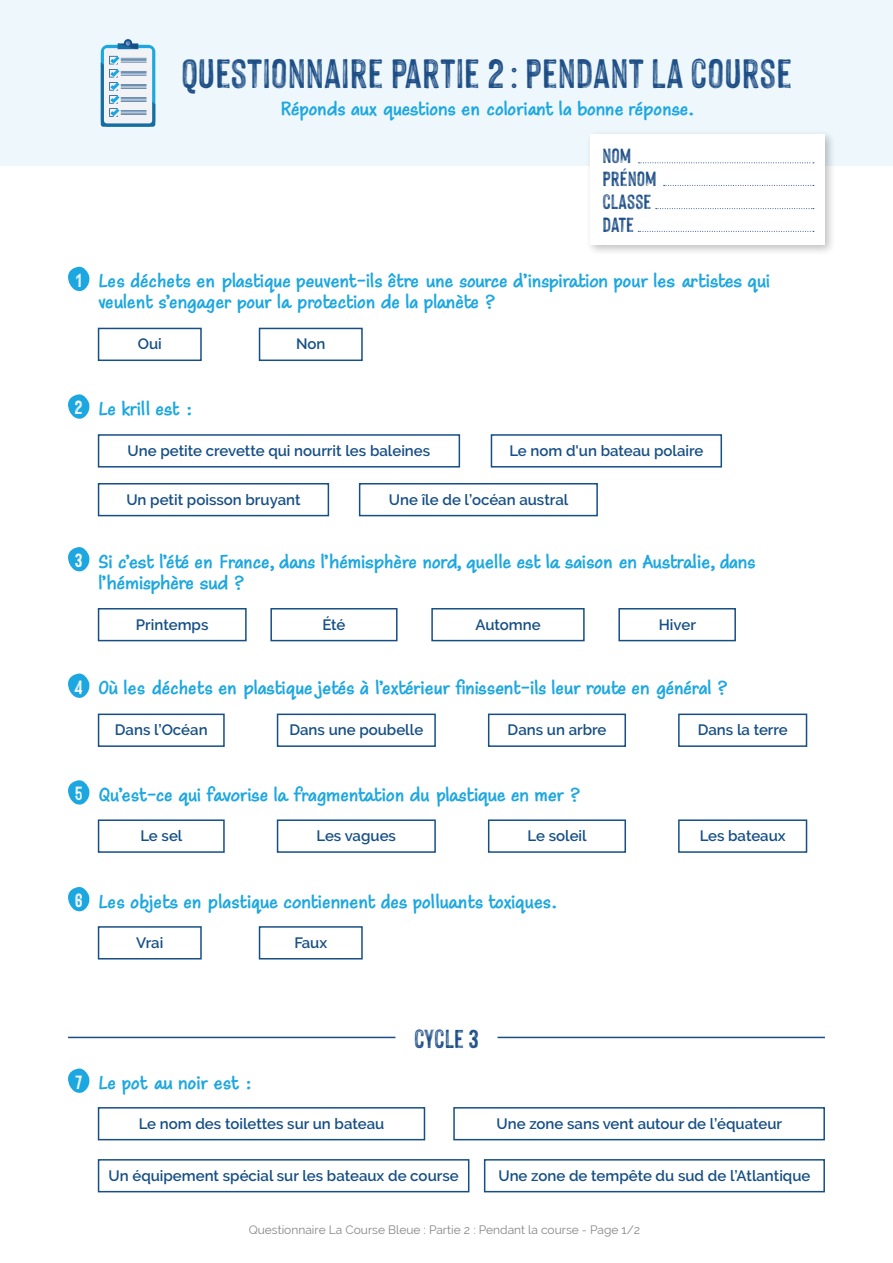
<style>
.page{position:relative;width:893px;height:1263px;background:#fff}
.page>*{position:absolute;margin:0;border:0;box-sizing:border-box;transform-origin:0 0}
.t1{font:45px "Hackney Vector";color:#1d4e86}
.t2{font:28.5px "Hackney Vector";letter-spacing:-.005em;color:#1d4e86}
.t3{font:700 27px/21px "Maku";color:#1da7e0}
.t4{font:22.5px/23px "Hackney Vector";color:#1d4e86}
.t5{font:21px "Hackney Vector";color:#fff}
.t6{font:600 15px "Raleway";color:#164f85}
.t7{font:12px "Raleway";color:#878787}
.s1{font-family:"Hackney Vector";font-weight:400;font-size:21px;color:#fff}
</style>
<div class="page">
<div style="left:0;top:0;width:893px;height:166px;background:#edf7fc"></div>
<svg style="left:101px;top:39px;width:54px;height:88px"></svg>
<div style="left:585px;top:129px;width:251px;height:127px;background:#000;opacity:.25"></div>
<div style="left:591px;top:134px;width:234px;height:111px;background:#fff"></div>
<svg style="left:639px;top:162px;width:175px;height:1px"></svg>
<svg style="left:656px;top:208px;width:158px;height:1px"></svg>
<svg style="left:664px;top:185px;width:150px;height:1px"></svg>
<svg style="left:638px;top:231px;width:176px;height:1px"></svg>
<div style="left:98px;top:328px;width:104px;height:33px;border:2px solid #164f85"></div>
<div style="left:259px;top:328px;width:104px;height:33px;border:2px solid #164f85"></div>
<svg style="left:68px;top:266px;width:22px;height:25px"></svg>
<svg style="left:68px;top:780px;width:22px;height:25px"></svg>
<svg style="left:68px;top:887px;width:22px;height:25px"></svg>
<svg style="left:68px;top:394px;width:22px;height:25px"></svg>
<svg style="left:68px;top:547px;width:22px;height:25px"></svg>
<svg style="left:68px;top:673px;width:22px;height:25px"></svg>
<div style="left:98px;top:434px;width:362px;height:33px;border:2px solid #164f85"></div>
<div style="left:491px;top:434px;width:231px;height:33px;border:2px solid #164f85"></div>
<div style="left:359px;top:483px;width:239px;height:33px;border:2px solid #164f85"></div>
<div style="left:98px;top:483px;width:231px;height:33px;border:2px solid #164f85"></div>
<div style="left:98px;top:608px;width:149px;height:33px;border:2px solid #164f85"></div>
<div style="left:270px;top:608px;width:128px;height:33px;border:2px solid #164f85"></div>
<div style="left:431px;top:608px;width:154px;height:33px;border:2px solid #164f85"></div>
<div style="left:618px;top:608px;width:118px;height:33px;border:2px solid #164f85"></div>
<div style="left:98px;top:713px;width:127px;height:34px;border:2px solid #164f85"></div>
<div style="left:277px;top:713px;width:159px;height:34px;border:2px solid #164f85"></div>
<div style="left:488px;top:713px;width:138px;height:34px;border:2px solid #164f85"></div>
<div style="left:678px;top:713px;width:129px;height:34px;border:2px solid #164f85"></div>
<div style="left:98px;top:819px;width:127px;height:34px;border:2px solid #164f85"></div>
<div style="left:277px;top:819px;width:159px;height:34px;border:2px solid #164f85"></div>
<div style="left:488px;top:819px;width:138px;height:34px;border:2px solid #164f85"></div>
<div style="left:678px;top:819px;width:129px;height:34px;border:2px solid #164f85"></div>
<div style="left:98px;top:926px;width:104px;height:33px;border:2px solid #164f85"></div>
<div style="left:259px;top:926px;width:104px;height:33px;border:2px solid #164f85"></div>
<div style="left:98px;top:1107px;width:327px;height:33px;border:2px solid #164f85"></div>
<div style="left:98px;top:1159px;width:371px;height:33px;border:2px solid #164f85"></div>
<div style="left:453px;top:1107px;width:372px;height:33px;border:2px solid #164f85"></div>
<div style="left:484px;top:1159px;width:341px;height:33px;border:2px solid #164f85"></div>
<svg style="left:68px;top:1068px;width:22px;height:25px"></svg>
<hr style="left:68px;top:1037px;width:327px;height:1px;background:#1d4e86">
<hr style="left:497px;top:1037px;width:328px;height:1px;background:#1d4e86">
<p class="t5" style="left:76px;top:269px;width:8px">1</p>
<h1 class="t1" style="left:181px;top:49px;width:613px">QUESTIONNAIRE PARTIE 2: PENDANT LA COURSE</h1>
<p class="t3" style="left:281px;top:95px;width:416px">Réponds aux questions en coloriant la bonne réponse.</p>
<p class="t4" style="left:602px;top:143px;width:56px">NOM<br>PRÉNOM<br>CLASSE<br>DATE</p>
<p class="t3" style="left:98px;top:267px;width:673px">Les déchets en plastique peuvent-ils être une source d’inspiration pour les artistes qui veulent s’engager pour la protection de la planète ?</p>
<p class="t6" style="left:138px;top:335px;width:26px">Oui</p>
<p class="t6" style="left:296px;top:335px;width:31px">Non</p>
<p class="t3" style="left:75px;top:395px;width:120px"><span class="s1">2</span> Le krill est :</p>
<p class="t6" style="left:128px;top:442px;width:304px">Une petite crevette qui nourrit les baleines</p>
<p class="t6" style="left:509px;top:442px;width:195px">Le nom d'un bateau polaire</p>
<p class="t6" style="left:126px;top:491px;width:176px">Un petit poisson bruyant</p>
<p class="t6" style="left:389px;top:491px;width:181px">Une île de l’océan austral</p>
<p class="t5" style="left:75px;top:549px;width:9px">3</p>
<p class="t3" style="left:98px;top:548px;width:658px">Si c’est l’été en France, dans l’hémisphère nord, quelle est la saison en Australie, dans l’hémisphère sud ?</p>
<p class="t6" style="left:136px;top:616px;width:74px">Printemps</p>
<p class="t6" style="left:322px;top:616px;width:25px">Été</p>
<p class="t6" style="left:475px;top:616px;width:67px">Automne</p>
<p class="t6" style="left:659px;top:616px;width:39px">Hiver</p>
<p class="t3" style="left:74px;top:674px;width:656px"><span class="s1">4</span> Où les déchets en plastique jetés à l’extérieur finissent-ils leur route en général ?</p>
<p class="t6" style="left:115px;top:721px;width:94px">Dans l’Océan</p>
<p class="t6" style="left:289px;top:721px;width:135px">Dans une poubelle</p>
<p class="t6" style="left:508px;top:721px;width:100px">Dans un arbre</p>
<p class="t6" style="left:698px;top:721px;width:91px">Dans la terre</p>
<p class="t3" style="left:75px;top:781px;width:508px"><span class="s1">5</span> Qu’est-ce qui favorise la fragmentation du plastique en mer ?</p>
<p class="t6" style="left:140px;top:827px;width:43px">Le sel</p>
<p class="t6" style="left:317px;top:827px;width:81px">Les vagues</p>
<p class="t6" style="left:528px;top:827px;width:61px">Le soleil</p>
<p class="t6" style="left:700px;top:827px;width:87px">Les bateaux</p>
<p class="t3" style="left:75px;top:888px;width:485px"><span class="s1">6</span> Les objets en plastique contiennent des polluants toxiques.</p>
<p class="t6" style="left:136px;top:934px;width:29px">Vrai</p>
<p class="t6" style="left:294px;top:934px;width:34px">Faux</p>
<p class="t3" style="left:75px;top:1069px;width:178px"><span class="s1">7</span> Le pot au noir est :</p>
<p class="t6" style="left:139px;top:1115px;width:247px">Le nom des toilettes sur un bateau</p>
<p class="t2" style="left:414px;top:1023px;width:66px">CYCLE 3</p>
<p class="t6" style="left:108px;top:1167px;width:352px">Un équipement spécial sur les bateaux de course</p>
<p class="t6" style="left:496px;top:1115px;width:287px">Une zone sans vent autour de l’équateur</p>
<p class="t6" style="left:498px;top:1167px;width:314px">Une zone de tempête du sud de l’Atlantique</p>
<p class="t7" style="left:249px;top:1223px;width:393px">Questionnaire La Course Bleue : Partie 2 : Pendant la course - Page 1/2</p>
</div>
